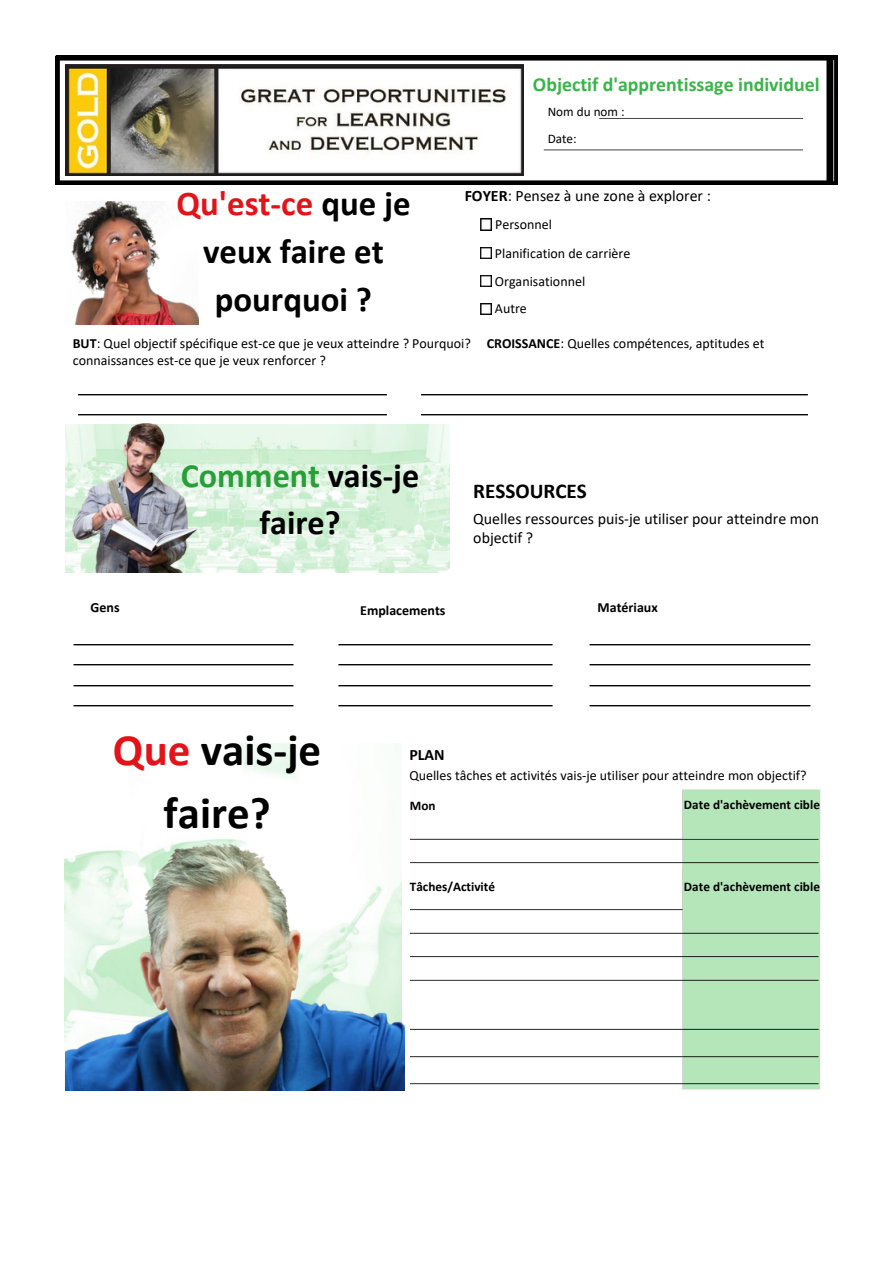
<style>
.page{position:relative;width:894px;height:1263px;background:#fff}
.page>*{position:absolute;margin:0;border:0;box-sizing:border-box;transform-origin:0 0}
.t1{font:700 45px/62.8px "Calibri";color:#000;text-align:center}
.t2{font:700 34.8px/48.3px "Calibri";color:#000;text-align:center}
.t3{font:700 34.2px/47.7px "Calibri";color:#000;text-align:center}
.t4{font:700 21.15px "Calibri";color:#000}
.t5{font:700 19.8px "Calibri";color:#39b549}
.t6{font:15.9px/18.9px "Calibri";color:#000}
.t7{font:700 15.9px "Calibri";color:#000}
.t8{font:13.95px/27.8px "Calibri";color:#000}
.t9{font:700 13.95px "Calibri";color:#000}
.t10{font:700 13.2px "Calibri";color:#000}
.t11{font:13.2px/26.8px "Calibri";color:#000}
.s1{font-weight:700}
.s2{color:#e2141a}
.s3{color:#279f36}
</style>
<div class="page">
<img style="left:71px;top:202px;width:128px;height:122px">
<svg style="left:480px;top:219px;width:11px;height:11px"></svg>
<svg style="left:480px;top:247px;width:11px;height:12px"></svg>
<svg style="left:480px;top:275px;width:11px;height:11px"></svg>
<svg style="left:480px;top:303px;width:11px;height:11px"></svg>
<img style="left:65px;top:829px;width:338px;height:261px">
<img style="left:65px;top:424px;width:384px;height:149px">
<img style="left:67px;top:423px;width:133px;height:150px">
<img style="left:73px;top:645px;width:221px;height:1px">
<img style="left:73px;top:665px;width:221px;height:1px">
<img style="left:73px;top:685px;width:221px;height:1px">
<img style="left:73px;top:705px;width:221px;height:1px">
<img style="left:78px;top:394px;width:309px;height:1px">
<img style="left:78px;top:414px;width:309px;height:1px">
<img style="left:338px;top:645px;width:215px;height:1px">
<img style="left:338px;top:665px;width:215px;height:1px">
<img style="left:338px;top:685px;width:215px;height:1px">
<img style="left:338px;top:705px;width:215px;height:1px">
<img style="left:421px;top:414px;width:387px;height:1px">
<img style="left:421px;top:394px;width:387px;height:1px">
<img style="left:589px;top:645px;width:222px;height:1px">
<img style="left:589px;top:665px;width:222px;height:1px">
<img style="left:589px;top:685px;width:222px;height:1px">
<img style="left:589px;top:705px;width:222px;height:1px">
<svg style="left:56px;top:56px;width:781px;height:129px"></svg>
<img style="left:403px;top:789px;width:418px;height:301px">
<p class="t5" style="left:532px;top:76px;width:288px">Objectif d'apprentissage individuel</p>
<p class="t11" style="left:547px;top:100px;width:78px">Nom du nom :<br>Date:</p>
<p class="t6" style="left:464px;top:188px;width:248px"><span class="s1">FOYER</span>: Pensez à une zone à explorer :</p>
<p class="t2" style="left:176px;top:182px;width:236px"><span class="s2">Qu'est-ce</span> que je veux faire et pourquoi ?</p>
<p class="t8" style="left:495px;top:211px;width:58px">Personnel</p>
<p class="t8" style="left:495px;top:240px;width:137px">Planification de carrière<br>Organisationnel<br>Autre</p>
<p class="t8" style="left:486px;top:330px;width:279px"><span class="s1">CROISSANCE</span>: Quelles compétences, aptitudes et</p>
<p class="t8" style="left:73px;top:336px;width:399px;line-height:16.8px"><span class="s1">BUT</span>: Quel objectif spécifique est-ce que je veux atteindre ? Pourquoi? connaissances est-ce que je veux renforcer ?</p>
<p class="t3" style="left:181px;top:454px;width:240px"><span class="s3">Comment</span> vais-je faire?</p>
<p class="t9" style="left:91px;top:602px;width:31px">Gens</p>
<p class="t9" style="left:360px;top:605px;width:87px">Emplacements</p>
<p class="t4" style="left:473px;top:482px;width:115px">RESSOURCES</p>
<p class="t6" style="left:473px;top:511px;width:347px">Quelles ressources puis-je utiliser pour atteindre mon objectif ?</p>
<p class="t9" style="left:597px;top:602px;width:62px">Matériaux</p>
<p class="t1" style="left:113px;top:723px;width:210px"><span class="s2">Que</span> vais-je faire?</p>
<p class="t7" style="left:409px;top:748px;width:37px">PLAN</p>
<p class="t8" style="left:409px;top:763px;width:399px">Quelles tâches et activités vais-je utiliser pour atteindre mon objectif?</p>
<p class="t10" style="left:410px;top:800px;width:27px">Mon</p>
<p class="t10" style="left:410px;top:881px;width:87px">Tâches/Activité</p>
<p class="t10" style="left:683px;top:799px;width:137px">Date d'achèvement cible</p>
<p class="t10" style="left:683px;top:881px;width:137px">Date d'achèvement cible</p>
</div>
